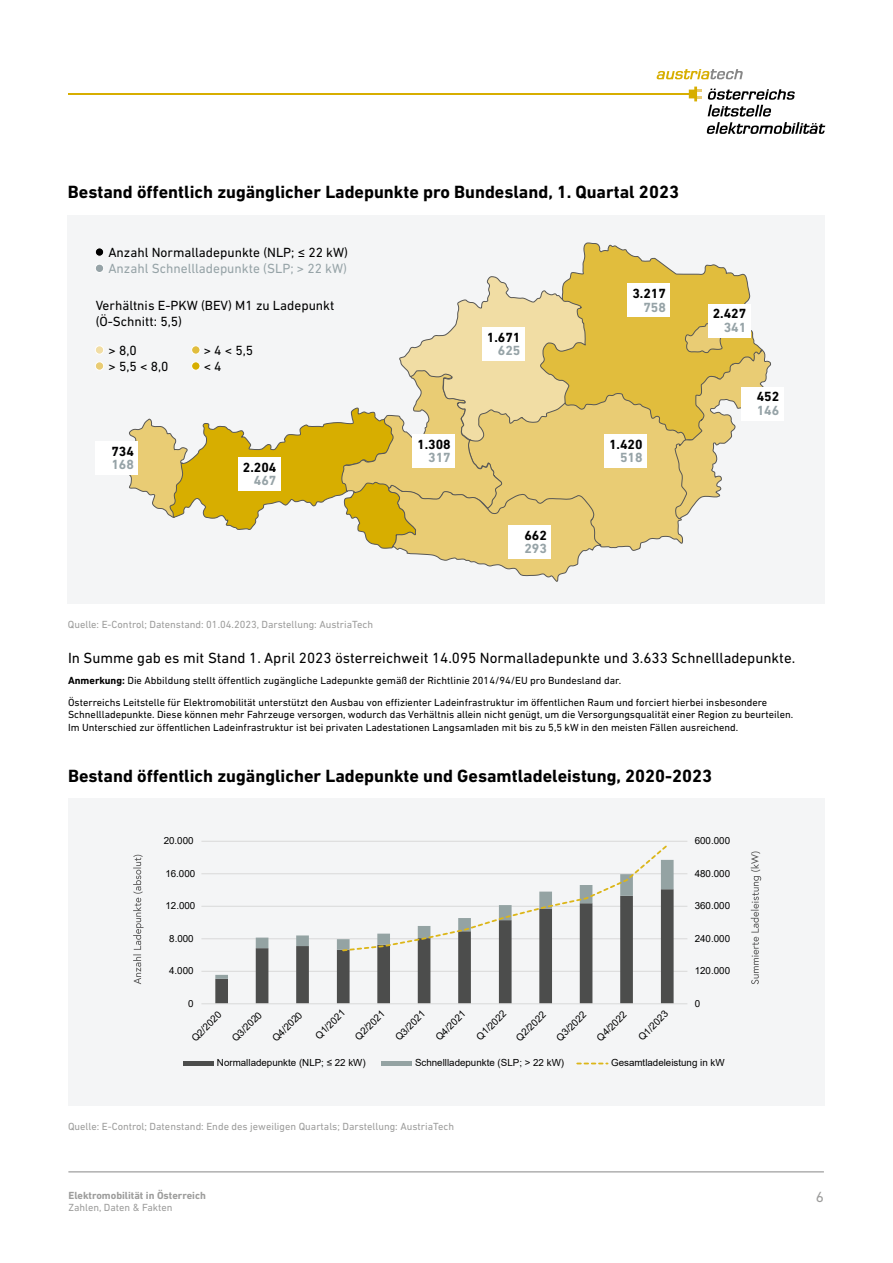
<style>
.page{position:relative;width:893px;height:1263px;background:#fff}
.page>*{position:absolute;margin:0;border:0;box-sizing:border-box;transform-origin:0 0}
.H2{font:700 18px "DIN Next LT Pro";color:#000}
.P_Quelle{font:15px "DIN Next LT Pro";color:#000}
.t1{font:15px "DIN Next LT Pro";color:#9d9d9c}
.t2{font:13.5px/16.2px "DIN Next LT Pro";color:#000}
.t3{font:700 13.5px "DIN Next LT Pro";color:#000}
.t4{font:13.5px "DIN Next LT Pro";color:#96a3a7}
.t5{font:700 13.5px "DIN Next LT Pro";color:#96a3a7}
.P_Quelle-2{font:10.5px/12.6px "DIN Next LT Pro";color:#000}
.P_Quelle-3{font:10.5px "DIN Next LT Pro";color:#9d9d9c}
.t6{font:700 10.5px "DIN Next LT Pro";color:#9d9d9c}
.t7{font:9.75px "Arial";color:#000}
.s1{font-weight:700}
</style>
<div class="page">
<div style="left:68px;top:215px;width:757px;height:388px;background:#f4f5f6"></div>
<div style="left:68px;top:798px;width:757px;height:308px;background:#f4f5f6"></div>
<hr style="left:201px;top:971px;width:486px;height:1px;background:#d9d9d9">
<hr style="left:201px;top:938px;width:486px;height:1px;background:#d9d9d9">
<hr style="left:201px;top:906px;width:486px;height:1px;background:#d9d9d9">
<hr style="left:201px;top:873px;width:486px;height:1px;background:#d9d9d9">
<hr style="left:201px;top:841px;width:486px;height:1px;background:#d9d9d9">
<svg style="left:215px;top:979px;width:459px;height:24px"></svg>
<svg style="left:215px;top:860px;width:459px;height:119px"></svg>
<hr style="left:201px;top:1003px;width:486px;height:1px;background:#d9d9d9">
<svg style="left:341px;top:845px;width:329px;height:107px"></svg>
<div style="left:183px;top:1061px;width:31px;height:5px;background:#4c4d4c"></div>
<div style="left:381px;top:1061px;width:31px;height:5px;background:#94a3a3"></div>
<svg style="left:577px;top:1062px;width:31px;height:2px"></svg>
<svg style="left:129px;top:243px;width:643px;height:339px"></svg>
<div style="left:95px;top:248px;width:9px;height:8px;background:#000;border-radius:50%"></div>
<div style="left:95px;top:247px;width:9px;height:10px;border:1px solid #fff;border-radius:50%"></div>
<div style="left:95px;top:264px;width:9px;height:8px;background:#96a3a7;border-radius:50%"></div>
<div style="left:95px;top:264px;width:9px;height:9px;border:1px solid #fff;border-radius:50%"></div>
<div style="left:95px;top:346px;width:9px;height:8px;background:#f1dda4;border-radius:50%"></div>
<div style="left:95px;top:345px;width:9px;height:10px;border:1px solid #fff;border-radius:50%"></div>
<div style="left:95px;top:362px;width:9px;height:8px;background:#e9cc74;border-radius:50%"></div>
<div style="left:95px;top:361px;width:9px;height:10px;border:1px solid #fff;border-radius:50%"></div>
<div style="left:192px;top:346px;width:8px;height:8px;background:#e1bd3d;border-radius:50%"></div>
<div style="left:191px;top:345px;width:9px;height:10px;border:1px solid #fff;border-radius:50%"></div>
<div style="left:192px;top:362px;width:8px;height:8px;background:#d7ae00;border-radius:50%"></div>
<div style="left:191px;top:361px;width:9px;height:10px;border:1px solid #fff;border-radius:50%"></div>
<hr style="left:68px;top:93px;width:621px;height:2px;background:#d7ae00">
<svg style="left:656px;top:69px;width:87px;height:10px"></svg>
<svg style="left:689px;top:87px;width:136px;height:47px"></svg>
<hr style="left:68px;top:1171px;width:756px;height:1px;background:#878787">
<div style="left:708px;top:304px;width:42px;height:33px;background:#fff"></div>
<div style="left:628px;top:284px;width:42px;height:33px;background:#fff"></div>
<div style="left:741px;top:387px;width:42px;height:33px;background:#fff"></div>
<div style="left:604px;top:435px;width:43px;height:33px;background:#fff"></div>
<div style="left:482px;top:327px;width:43px;height:33px;background:#fff"></div>
<div style="left:509px;top:525px;width:42px;height:33px;background:#fff"></div>
<div style="left:412px;top:435px;width:43px;height:33px;background:#fff"></div>
<div style="left:238px;top:458px;width:43px;height:33px;background:#fff"></div>
<div style="left:96px;top:441px;width:42px;height:34px;background:#fff"></div>
<svg style="left:133px;top:855px;width:11px;height:129px"></svg>
<svg style="left:751px;top:851px;width:10px;height:133px"></svg>
<h2 class="H2" style="left:68px;top:182px;width:613px">Bestand öffentlich zugänglicher Ladepunkte pro Bundesland, 1. Quartal 2023</h2>
<p class="t2" style="left:108px;top:244px;width:241px">Anzahl Normalladepunkte (NLP; ≤ 22 kW)</p>
<p class="t4" style="left:108px;top:261px;width:240px">Anzahl Schnellladepunkte (SLP; &gt; 22 kW)</p>
<p class="t2" style="left:96px;top:297px;width:240px">Verhältnis E-PKW (BEV) M1 zu Ladepunkt (Ö-Schnitt: 5,5)</p>
<p class="t2" style="left:109px;top:342px;width:30px">&gt; 8,0</p>
<p class="t2" style="left:204px;top:342px;width:51px">&gt; 4 &lt; 5,5</p>
<p class="t2" style="left:109px;top:358px;width:61px">&gt; 5,5 &lt; 8,0</p>
<p class="t2" style="left:204px;top:358px;width:19px">&lt; 4</p>
<p class="t3" style="left:111px;top:443px;width:24px">734</p>
<p class="t5" style="left:111px;top:457px;width:24px">168</p>
<p class="t3" style="left:243px;top:460px;width:35px">2.204</p>
<p class="t5" style="left:254px;top:473px;width:24px">467</p>
<p class="P_Quelle-3" style="left:68px;top:618px;width:307px">Quelle: E-Control; Datenstand: 01.04.2023, Darstellung: AustriaTech</p>
<p class="t3" style="left:417px;top:436px;width:35px">1.308</p>
<p class="t5" style="left:428px;top:450px;width:24px">317</p>
<p class="t3" style="left:487px;top:329px;width:35px">1.671</p>
<p class="t5" style="left:498px;top:342px;width:24px">625</p>
<p class="t3" style="left:524px;top:527px;width:24px">662</p>
<p class="t5" style="left:524px;top:540px;width:24px">293</p>
<p class="t3" style="left:632px;top:285px;width:35px">3.217</p>
<p class="t5" style="left:643px;top:299px;width:24px">758</p>
<p class="t3" style="left:609px;top:436px;width:35px">1.420</p>
<p class="t5" style="left:620px;top:450px;width:24px">518</p>
<p class="t3" style="left:713px;top:306px;width:35px">2.427</p>
<p class="t5" style="left:724px;top:319px;width:24px">341</p>
<p class="t3" style="left:757px;top:389px;width:24px">452</p>
<p class="t5" style="left:757px;top:402px;width:24px">146</p>
<p class="P_Quelle" style="left:68px;top:650px;width:729px">In Summe gab es mit Stand 1. April 2023 österreichweit 14.095 Normalladepunkte und 3.633 Schnellladepunkte.</p>
<p class="P_Quelle-2" style="left:68px;top:674px;width:555px"><span class="s1">Anmerkung:</span> Die Abbildung stellt öffentlich zugängliche Ladepunkte gemäß der Richtlinie 2014/94/EU pro Bundesland dar.</p>
<p class="P_Quelle-2" style="left:68px;top:696px;width:727px">Österreichs Leitstelle für Elektromobilität unterstützt den Ausbau von effizienter Ladeinfrastruktur im öffentlichen Raum und forciert hierbei insbesondere<br>Schnellladepunkte. Diese können mehr Fahrzeuge versorgen, wodurch das Verhältnis allein nicht genügt, um die Versorgungsqualität einer Region zu beurteilen.<br>Im Unterschied zur öffentlichen Ladeinfrastruktur ist bei privaten Ladestationen Langsamladen mit bis zu 5,5 kW in den meisten Fällen ausreichend.</p>
<h2 class="H2" style="left:68px;top:765px;width:646px">Bestand öffentlich zugänglicher Ladepunkte und Gesamtladeleistung, 2020-2023</h2>
<p class="t7" style="left:164px;top:834px;width:31px">20.000</p>
<p class="t7" style="left:695px;top:834px;width:37px">600.000</p>
<p class="t7" style="left:165px;top:866px;width:31px">16.000</p>
<p class="t7" style="left:695px;top:866px;width:37px">480.000</p>
<p class="t7" style="left:165px;top:899px;width:31px">12.000</p>
<p class="t7" style="left:695px;top:899px;width:37px">360.000</p>
<p class="t7" style="left:169px;top:931px;width:26px">8.000</p>
<p class="t7" style="left:695px;top:931px;width:37px">240.000</p>
<p class="t7" style="left:169px;top:964px;width:26px">4.000</p>
<p class="t7" style="left:695px;top:964px;width:37px">120.000</p>
<p class="t7" style="left:188px;top:996px;width:7px">0</p>
<p class="t7" style="left:695px;top:996px;width:7px">0</p>
<p class="t7" style="left:189px;top:1035px;width:39px;rotate:-45deg">Q2/2020</p>
<p class="t7" style="left:229px;top:1035px;width:39px;rotate:-45deg">Q3/2020</p>
<p class="t7" style="left:269px;top:1035px;width:39px;rotate:-45deg">Q4/2020</p>
<p class="t7" style="left:312px;top:1033px;width:39px;rotate:-45deg">Q1/2021</p>
<p class="t7" style="left:352px;top:1033px;width:39px;rotate:-45deg">Q2/2021</p>
<p class="t7" style="left:392px;top:1034px;width:39px;rotate:-45deg">Q3/2021</p>
<p class="t7" style="left:433px;top:1034px;width:39px;rotate:-45deg">Q4/2021</p>
<p class="t7" style="left:473px;top:1033px;width:39px;rotate:-45deg">Q1/2022</p>
<p class="t7" style="left:513px;top:1034px;width:39px;rotate:-45deg">Q2/2022</p>
<p class="t7" style="left:553px;top:1034px;width:39px;rotate:-45deg">Q3/2022</p>
<p class="t7" style="left:594px;top:1034px;width:39px;rotate:-45deg">Q4/2022</p>
<p class="t7" style="left:635px;top:1034px;width:39px;rotate:-45deg">Q1/2023</p>
<p class="t7" style="left:217px;top:1056px;width:150px">Normalladepunkte (NLP; ≤ 22 kW)</p>
<p class="t7" style="left:415px;top:1056px;width:151px">Schnellladepunkte (SLP; &gt; 22 kW)</p>
<p class="t7" style="left:611px;top:1056px;width:115px">Gesamtladeleistung in kW</p>
<p class="P_Quelle-3" style="left:68px;top:1120px;width:388px">Quelle: E-Control; Datenstand: Ende des jeweiligen Quartals; Darstellung: AustriaTech</p>
<p class="t6" style="left:68px;top:1189px;width:139px">Elektromobilität in Österreich</p>
<h2 class="t1" style="left:816px;top:1188px;width:10px">6</h2>
<p class="P_Quelle-3" style="left:68px;top:1201px;width:106px">Zahlen, Daten &amp; Fakten</p>
</div>
